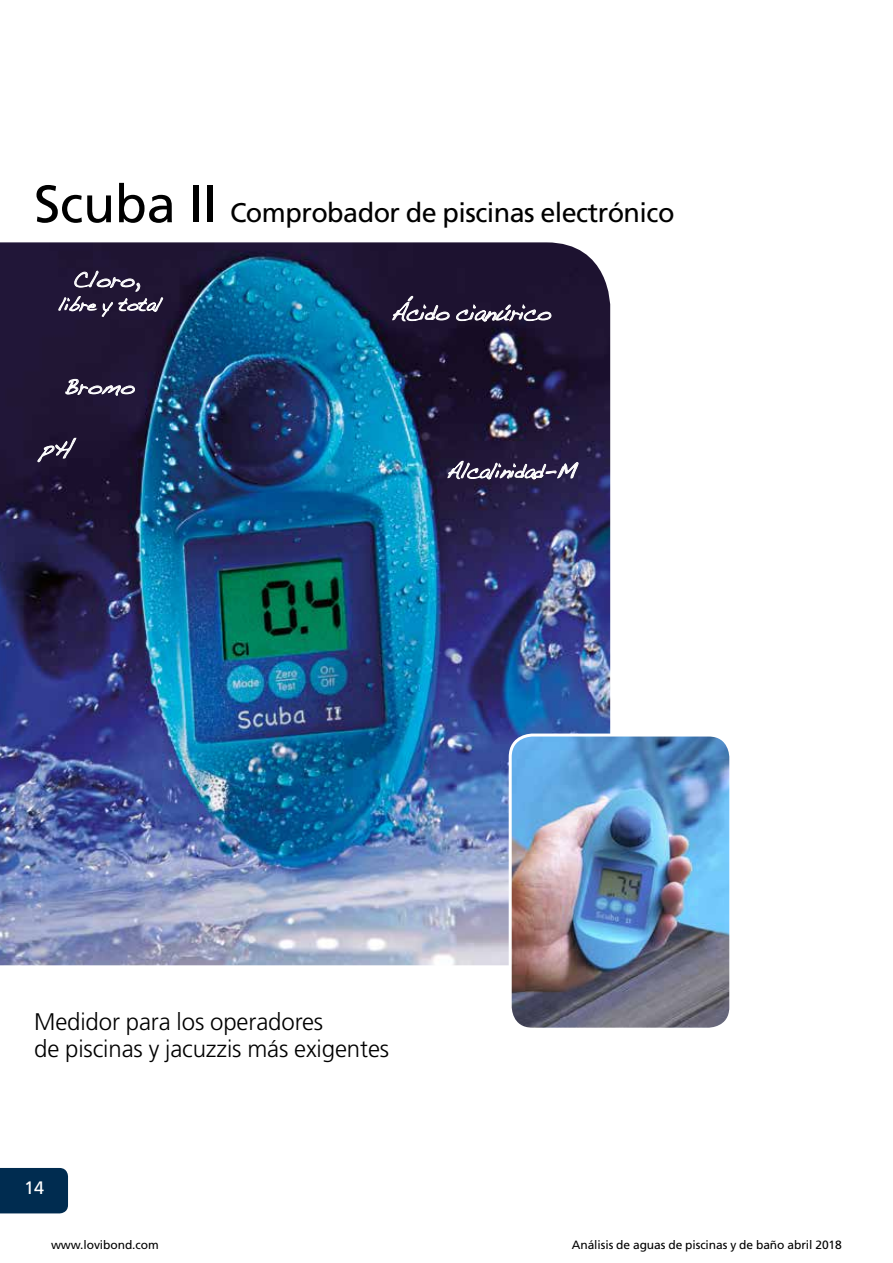
<style>
.page{position:relative;width:893px;height:1263px;background:#fff}
.page>*{position:absolute;margin:0;border:0;box-sizing:border-box;transform-origin:0 0}
.t1{font:27px "Frutiger LT";letter-spacing:-.02em;color:#000}
.t2{font:300 24px/27px "Frutiger LT";letter-spacing:-.005em;color:#000}
.t3{font:22.5px "Handwriting Dakota";letter-spacing:-.03em;color:#fff}
.t4{font:21px "Handwriting Dakota";letter-spacing:-.03em;color:#fff}
.t5{font:18px "Handwriting Dakota";color:#fff}
.t6{font:18px "Frutiger LT";color:#fff}
.t7{font:12px "Frutiger LT";letter-spacing:-.005em;color:#000}
.s1{font-size:52.5px}
.s2{font-size:22.5px}
</style>
<div class="page">
<div style="left:0;top:1168px;width:68px;height:45px;background:#002c50"></div>
<img style="left:0;top:242px;width:610px;height:723px">
<img style="left:510px;top:735px;width:218px;height:292px">
<div style="left:509px;top:733px;width:223px;height:298px;border:3px solid #fff;border-radius:22px"></div>
<svg style="left:58px;top:271px;width:105px;height:46px;background:#413853"></svg>
<svg style="left:38px;top:438px;width:38px;height:24px"></svg>
<svg style="left:392px;top:296px;width:58px;height:25px"></svg>
<svg style="left:456px;top:304px;width:95px;height:18px;background:#585066"></svg>
<svg style="left:65px;top:379px;width:70px;height:17px"></svg>
<svg style="left:448px;top:461px;width:131px;height:18px;background:#605873"></svg>
<h1 class="t1" style="left:34px;top:197px;width:642px"><span class="s1">Scuba II</span> Comprobador de piscinas electrónico</h1>
<h3 class="t3" style="left:73px;top:266px;width:69px">Cloro,</h3>
<h3 class="t5" style="left:58px;top:294px;width:104px">libre y total</h3>
<h3 class="t3" style="left:64px;top:373px;width:72px">Bromo</h3>
<h3 class="t3" style="left:42px;top:434px;width:33px">pH</h3>
<h3 class="t3" style="left:391px;top:299px;width:161px">Ácido cianúrico</h3>
<h3 class="t4" style="left:446px;top:458px;width:131px">Alcalinidad<span class="s2">-M</span></h3>
<h2 class="t2" style="left:34px;top:1008px;width:357px">Medidor para los operadores<br>de piscinas y jacuzzis más exigentes</h2>
<h3 class="t6" style="left:24px;top:1177px;width:22px">14</h3>
<p class="t7" style="left:51px;top:1238px;width:109px">www.lovibond.com</p>
<p class="t7" style="left:572px;top:1238px;width:272px">Análisis de aguas de piscinas y de baño abril 2018</p>
</div>
